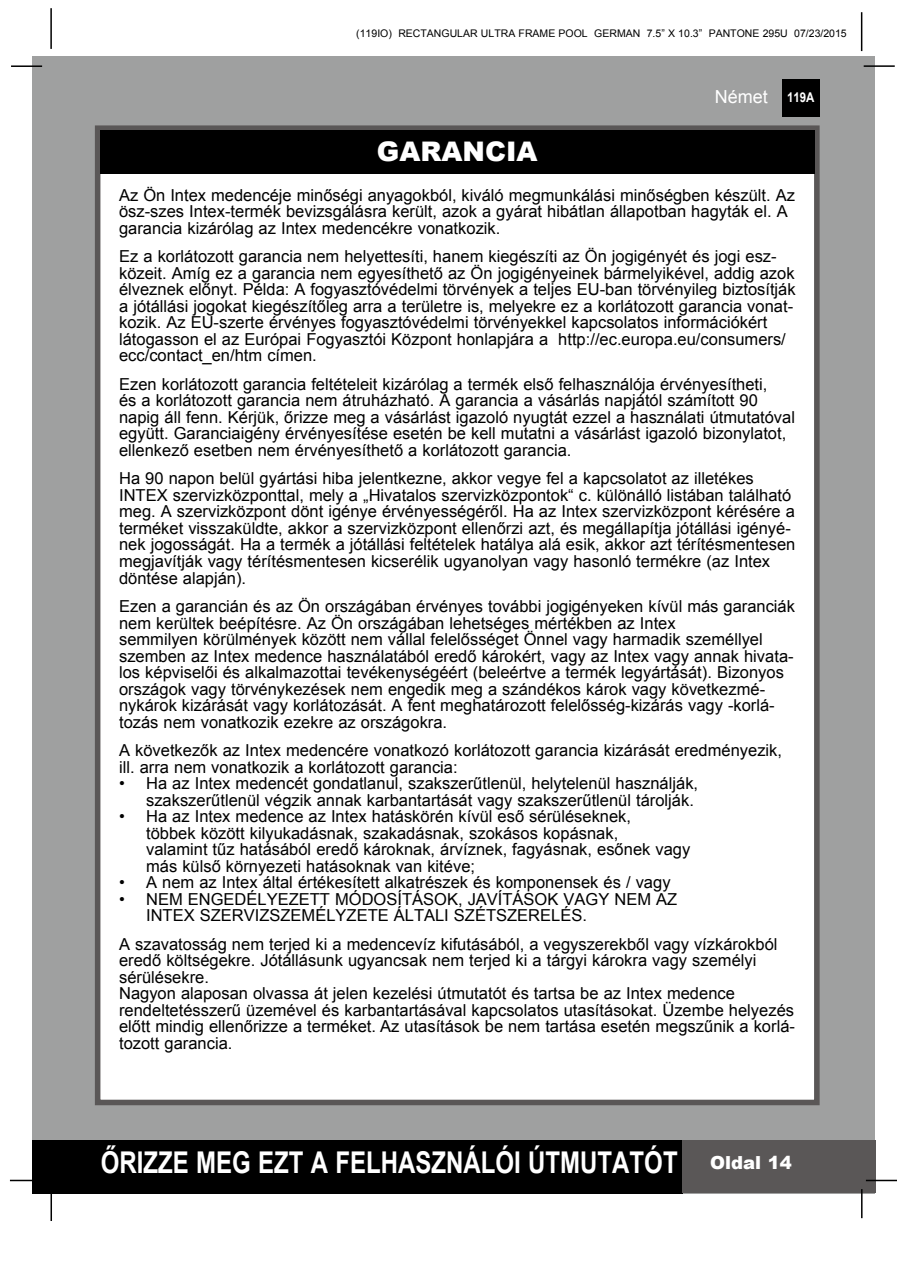
<style>
.page{position:relative;width:897px;height:1264px;background:#fff}
.page>*{position:absolute;margin:0;border:0;box-sizing:border-box;transform-origin:0 0}
.t1{font:700 30px "Arial";color:#fff;scale:.8 1}
.t2{font:900 27px "Arial";color:#fff}
.t3{font:900 18px "Arial";color:#fff}
.t4{font:18px "Arial";color:#fff}
.t5{font:16.5px/16.5px "Arial";color:#000}
.t6{font:700 13.5px "Arial";color:#fff;scale:.85 1}
.t7{font:10.5px "Arial";color:#000}
</style>
<div class="page">
<div style="left:33px;top:56px;width:842px;height:1137px;background:#9fa0a0"></div>
<div style="left:782px;top:79px;width:37px;height:38px;background:#000"></div>
<hr style="left:863px;top:65px;width:31px;height:2px;background:#000">
<hr style="left:50px;top:8px;width:2px;height:41px;background:#000">
<hr style="left:860px;top:12px;width:2px;height:39px;background:#000">
<div style="left:33px;top:1140px;width:649px;height:53px;background:#000"></div>
<div style="left:682px;top:1140px;width:193px;height:53px;background:#5a5757"></div>
<hr style="left:865px;top:1179px;width:31px;height:2px;background:#000">
<hr style="left:860px;top:1189px;width:2px;height:29px;background:#000">
<hr style="left:50px;top:1190px;width:2px;height:31px;background:#000">
<hr style="left:10px;top:1179px;width:31px;height:2px;background:#000">
<hr style="left:11px;top:65px;width:31px;height:2px;background:#000">
<div style="left:95px;top:125px;width:724px;height:980px;background:#fff;border:6px solid #5a5757"></div>
<div style="left:100px;top:130px;width:714px;height:44px;background:#000"></div>
<p class="t7" style="left:356px;top:27px;width:492px">(119IO) RECTANGULAR ULTRA FRAME POOL GERMAN 7.5” X 10.3” PANTONE 295U 07/23/2015</p>
<p class="t4" style="left:714px;top:85px;width:55px">Német</p>
<p class="t6" style="left:787px;top:88px;width:34px">119A</p>
<h2 class="t2" style="left:377px;top:132px;width:162px">GARANCIA</h2>
<p class="t5" style="left:119px;top:187px;width:677px">Az Ön Intex medencéje minőségi anyagokból, kiváló megmunkálási minőségben készült. Az ösz-szes Intex-termék bevizsgálásra került, azok a gyárat hibátlan állapotban hagyták el. A garancia kizárólag az Intex medencékre vonatkozik.</p>
<p class="t5" style="left:119px;top:248px;width:678px">Ez a korlátozott garancia nem helyettesíti, hanem kiegészíti az Ön jogigényét és jogi esz&shy;közeit. Amíg ez a garancia nem egyesíthető az Ön jogigényeinek bármelyikével, addig azok élveznek előnyt. Példa: A fogyasztóvédelmi törvények a teljes EU-ban törvényileg biztosítják a jótállási jogokat kiegészítőleg arra a területre is, melyekre ez a korlátozott garancia vonat&shy;kozik. Az EU-szerte érvényes fogyasztóvédelmi törvényekkel kapcsolatos információkért látogasson el az Európai Fogyasztói Központ honlapjára a http://ec.europa.eu/consumers/ ecc/contact_en/htm címen.</p>
<p class="t5" style="left:119px;top:376px;width:677px">Ezen korlátozott garancia feltételeit kizárólag a termék első felhasználója érvényesítheti,<br>és a korlátozott garancia nem átruházható. A garancia a vásárlás napjától számított 90 napig áll fenn. Kérjük, őrizze meg a vásárlást igazoló nyugtát ezzel a használati útmutatóval együtt. Garanciaigény érvényesítése esetén be kell mutatni a vásárlást igazoló bizonylatot, ellenkező esetben nem érvényesíthető a korlátozott garancia.</p>
<p class="t5" style="left:119px;top:470px;width:677px">Ha 90 napon belül gyártási hiba jelentkezne, akkor vegye fel a kapcsolatot az illetékes INTEX szervizközponttal, mely a „Hivatalos szervizközpontok“ c. különálló listában található meg. A szervizközpont dönt igénye érvényességéről. Ha az Intex szervizközpont kérésére a terméket visszaküldte, akkor a szervizközpont ellenőrzi azt, és megállapítja jótállási igényé&shy;nek jogosságát. Ha a termék a jótállási feltételek hatálya alá esik, akkor azt térítésmentesen megjavítják vagy térítésmentesen kicserélik ugyanolyan vagy hasonló termékre (az Intex döntése alapján).</p>
<p class="t5" style="left:119px;top:598px;width:677px">Ezen a garancián és az Ön országában érvényes további jogigényeken kívül más garanciák nem kerültek beépítésre. Az Ön országában lehetséges mértékben az Intex<br>semmilyen körülmények között nem vállal felelősséget Önnel vagy harmadik személlyel szemben az Intex medence használatából eredő károkért, vagy az Intex vagy annak hivata&shy;los képviselői és alkalmazottai tevékenységéért (beleértve a termék legyártását). Bizonyos országok vagy törvénykezések nem engedik meg a szándékos károk vagy következmé&shy;nykárok kizárását vagy korlátozását. A fent meghatározott felelősség-kizárás vagy -korlá&shy;tozás nem vonatkozik ezekre az országokra.</p>
<p class="t5" style="left:119px;top:742px;width:664px">A következők az Intex medencére vonatkozó korlátozott garancia kizárását eredményezik, ill. arra nem vonatkozik a korlátozott garancia:</p>
<p class="t5" style="left:119px;top:775px;width:580px;text-align:right">• Ha az Intex medencét gondatlanul, szakszerűtlenül, helytelenül használják, szakszerűtlenül végzik annak karbantartását vagy szakszerűtlenül tárolják.</p>
<p class="t5" style="left:146px;top:808px;width:545px;text-indent:-27px">• Ha az Intex medence az Intex hatáskörén kívül eső sérüléseknek,<br>többek között kilyukadásnak, szakadásnak, szokásos kopásnak,<br>valamint tűz hatásából eredő károknak, árvíznek, fagyásnak, esőnek vagy más külső környezeti hatásoknak van kitéve;</p>
<p class="t5" style="left:119px;top:874px;width:553px">• A nem az Intex által értékesített alkatrészek és komponensek és / vagy</p>
<p class="t5" style="left:146px;top:890px;width:532px;text-indent:-27px">• NEM ENGEDÉLYEZETT MÓDOSÍTÁSOK, JAVÍTÁSOK VAGY NEM AZ<br>INTEX SZERVIZSZEMÉLYZETE ÁLTALI SZÉTSZERELÉS.</p>
<p class="t5" style="left:119px;top:935px;width:677px">A szavatosság nem terjed ki a medencevíz kifutásából, a vegyszerekből vagy vízkárokból eredő költségekre. Jótállásunk ugyancsak nem terjed ki a tárgyi károkra vagy személyi sérülésekre.<br>Nagyon alaposan olvassa át jelen kezelési útmutatót és tartsa be az Intex medence rendeltetésszerű üzemével és karbantartásával kapcsolatos utasításokat. Üzembe helyezés előtt mindig ellenőrizze a terméket. Az utasítások be nem tartása esetén megszűnik a korlá&shy;tozott garancia.</p>
<h1 class="t1" style="left:101px;top:1142px;width:722px">ŐRIZZE MEG EZT A FELHASZNÁLÓI ÚTMUTATÓT</h1>
<p class="t3" style="left:710px;top:1149px;width:83px">Oldal 14</p>
</div>
